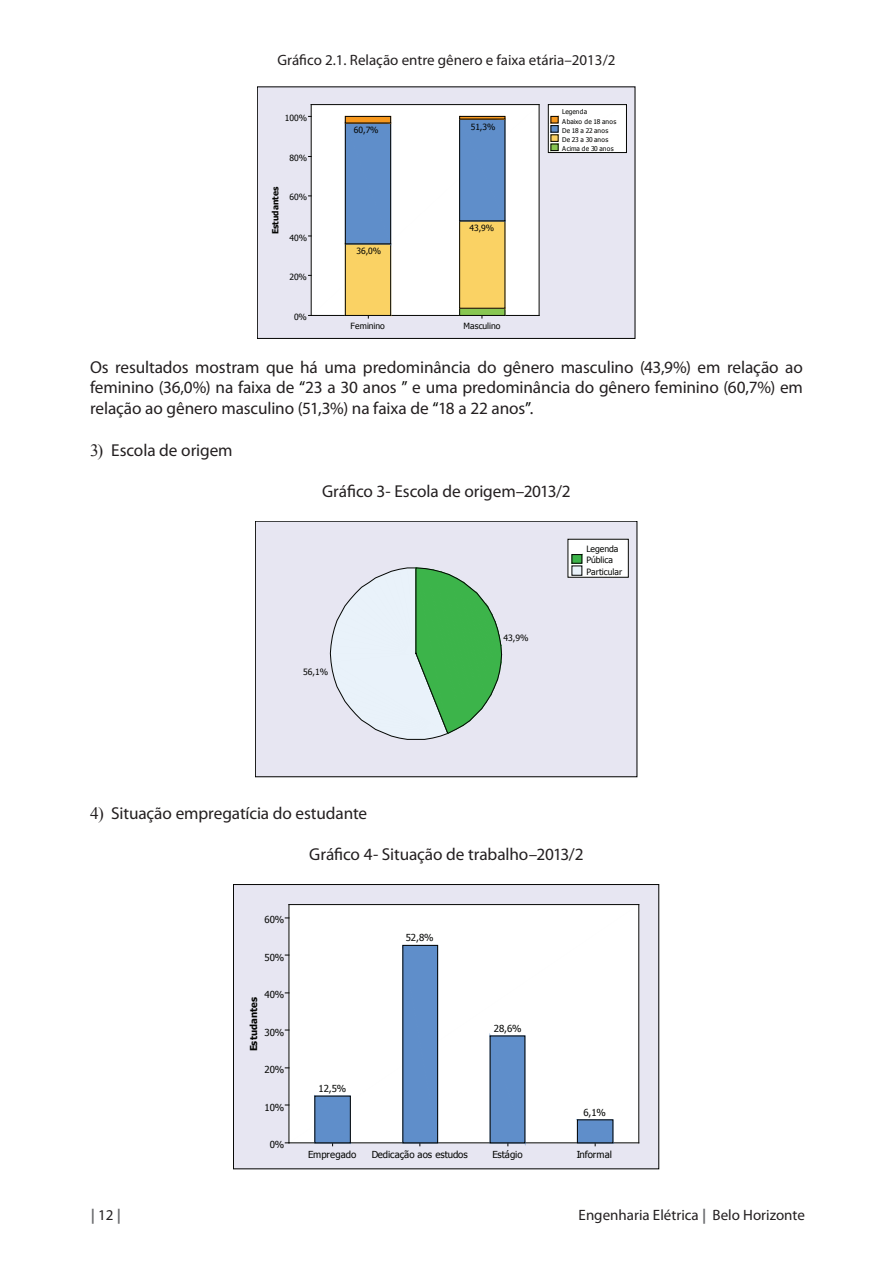
<style>
.page{position:relative;width:893px;height:1263px;background:#fff}
.page>*{position:absolute;margin:0;border:0;box-sizing:border-box;transform-origin:0 0}
.t1{font:17.25px/20.7px "Myriad Pro";letter-spacing:-.005em;color:#231f20;text-align:justify}
.t2{font:15px "Myriad Pro";color:#231f20}
.t3{font:700 15px "Myriad Pro";color:#6c6d70}
.t4{font:9.6px "Tahoma";letter-spacing:-.01em;color:#040503}
.t5{font:700 9.6px "Tahoma";letter-spacing:.015em;color:#040503}
.t6{font:8.7px/12px "Tahoma";letter-spacing:-.01em;color:#040503}
.t7{font:8.55px "Tahoma";letter-spacing:-.01em;color:#040503}
.t8{font:700 8.55px "Tahoma";letter-spacing:.015em;color:#040503}
.t9{font:6.6px/9.1px "Tahoma";letter-spacing:.02em;color:#040503}
.s1{color:#040503}
.s2{font-family:"Times New Roman"}
.s3{font-weight:400;color:#231f20}
.s4{font-weight:700;color:#6c6d70}
</style>
<div class="page">
<div style="left:259px;top:87px;width:377px;height:252px;background:#e7e6f2"></div>
<div style="left:257px;top:87px;width:378px;height:252px;border:1px solid #040503"></div>
<svg style="left:310px;top:103px;width:230px;height:213px"></svg>
<hr style="left:311px;top:104px;width:228px;height:1px;background:#040503">
<hr style="left:311px;top:315px;width:228px;height:1px;background:#040503">
<hr style="left:539px;top:105px;width:1px;height:210px;background:#040503">
<hr style="left:311px;top:105px;width:1px;height:210px;background:#040503">
<svg style="left:459px;top:116px;width:69px;height:202px"></svg>
<div style="left:459px;top:116px;width:46px;height:3px;border:1px solid #040503"></div>
<svg style="left:344px;top:116px;width:56px;height:202px;background:#a4aeaa"></svg>
<div style="left:345px;top:116px;width:46px;height:7px;border:1px solid #040503"></div>
<svg style="left:547px;top:103px;width:82px;height:50px"></svg>
<div style="left:551px;top:144px;width:7px;height:7px;border:1px solid #040503"></div>
<div style="left:257px;top:521px;width:381px;height:256px;background:#e7e6f2"></div>
<div style="left:415px;top:567px;width:122px;height:211px;background:#e7e6f2"></div>
<svg style="left:329px;top:561px;width:181px;height:190px;background:#b1d7bf"></svg>
<svg style="left:567px;top:538px;width:64px;height:40px"></svg>
<div style="left:572px;top:566px;width:10px;height:10px;border:1px solid #040503"></div>
<div style="left:235px;top:886px;width:422px;height:281px;background:#e7e6f2"></div>
<div style="left:233px;top:884px;width:426px;height:285px;border:1px solid #040503"></div>
<svg style="left:288px;top:903px;width:351px;height:241px"></svg>
<hr style="left:289px;top:904px;width:350px;height:1px;background:#040503">
<hr style="left:289px;top:1142px;width:350px;height:1px;background:#040503">
<hr style="left:638px;top:904px;width:1px;height:239px;background:#040503">
<hr style="left:289px;top:904px;width:1px;height:239px;background:#040503">
<svg style="left:576px;top:1119px;width:39px;height:27px"></svg>
<svg style="left:489px;top:1035px;width:37px;height:112px;background:#5f89be"></svg>
<svg style="left:402px;top:937px;width:36px;height:214px;background:#6a95cd"></svg>
<div style="left:402px;top:945px;width:36px;height:198px;border:1px solid #040503"></div>
<svg style="left:314px;top:1095px;width:38px;height:51px;background:#6993c9"></svg>
<div style="left:314px;top:1096px;width:37px;height:47px;border:1px solid #040503"></div>
<p class="t2" style="left:277px;top:51px;width:339px">Gráfico 2.1. Relação entre gênero e faixa etária–2013/2</p>
<p class="t7" style="left:285px;top:112px;width:24px">100%</p>
<p class="t7" style="left:289px;top:152px;width:19px">80%</p>
<p class="t7" style="left:289px;top:192px;width:19px">60%</p>
<p class="t7" style="left:289px;top:232px;width:19px">40%</p>
<p class="t7" style="left:289px;top:271px;width:19px">20%</p>
<p class="t7" style="left:294px;top:311px;width:14px">0%</p>
<p class="t8" style="left:269px;top:234px;width:49px;rotate:-90deg">Estudantes</p>
<p class="t7" style="left:354px;top:124px;width:26px">60,7%</p>
<p class="t7" style="left:356px;top:245px;width:26px">36,0%</p>
<p class="t7" style="left:471px;top:121px;width:26px">51,3%</p>
<p class="t7" style="left:469px;top:222px;width:26px">43,9%</p>
<p class="t7" style="left:351px;top:320px;width:36px">Feminino</p>
<p class="t7" style="left:464px;top:320px;width:38px">Masculino</p>
<p class="t9" style="left:562px;top:107px;width:27px">Legenda</p>
<p class="t9" style="left:562px;top:116px;width:56px">Abaixo de 18 anos<br>De 18 a 22 anos<br>De 23 a 30 anos<br>Acima de 30 anos</p>
<p class="t1" style="left:90px;top:356px;width:714px">Os resultados mostram que há uma predominância do gênero masculino (43,9%) em relação ao feminino (36,0%) na faixa de <span class="s1">“</span>23 a 30 anos <span class="s1">”</span> e uma predominância do gênero feminino (60,7%) em relação ao gênero masculino (51,3%) na faixa de <span class="s1">“</span>18 a 22 anos<span class="s1">”</span>.</p>
<p class="t1" style="left:90px;top:439px;width:144px"><span class="s2">3)</span> Escola de origem</p>
<p class="t1" style="left:322px;top:480px;width:250px">Gráfico 3- Escola de origem–2013/2</p>
<p class="t6" style="left:586px;top:542px;width:33px">Legenda</p>
<p class="t6" style="left:303px;top:666px;width:27px">56,1%</p>
<p class="t6" style="left:503px;top:632px;width:27px">43,9%</p>
<p class="t6" style="left:586px;top:554px;width:37px">Pública<br>Particular</p>
<p class="t1" style="left:90px;top:802px;width:279px"><span class="s2">4)</span> Situação empregatícia do estudante</p>
<p class="t1" style="left:309px;top:844px;width:276px">Gráfico 4- Situação de trabalho–2013/2</p>
<p class="t4" style="left:265px;top:913px;width:21px">60%</p>
<p class="t4" style="left:265px;top:951px;width:21px">50%</p>
<p class="t4" style="left:264px;top:988px;width:21px">40%</p>
<p class="t4" style="left:264px;top:1026px;width:21px">30%</p>
<p class="t4" style="left:264px;top:1063px;width:21px">20%</p>
<p class="t4" style="left:264px;top:1101px;width:21px">10%</p>
<p class="t4" style="left:270px;top:1138px;width:16px">0%</p>
<p class="t5" style="left:247px;top:1051px;width:55px;rotate:-90deg">Estudantes</p>
<p class="t4" style="left:318px;top:1082px;width:29px">12,5%</p>
<p class="t4" style="left:406px;top:931px;width:29px">52,8%</p>
<p class="t4" style="left:494px;top:1021px;width:29px">28,6%</p>
<p class="t4" style="left:583px;top:1106px;width:24px">6,1%</p>
<p class="t4" style="left:308px;top:1148px;width:50px">Empregado</p>
<p class="t4" style="left:372px;top:1148px;width:97px">Dedicação aos estudos</p>
<p class="t4" style="left:492px;top:1148px;width:32px">Estágio</p>
<p class="t4" style="left:577px;top:1148px;width:37px">Informal</p>
<p class="t3" style="left:91px;top:1205px;width:32px">| <span class="s3">12</span> |</p>
<p class="t2" style="left:579px;top:1205px;width:228px">Engenharia Elétrica <span class="s4">|</span> Belo Horizonte</p>
</div>
